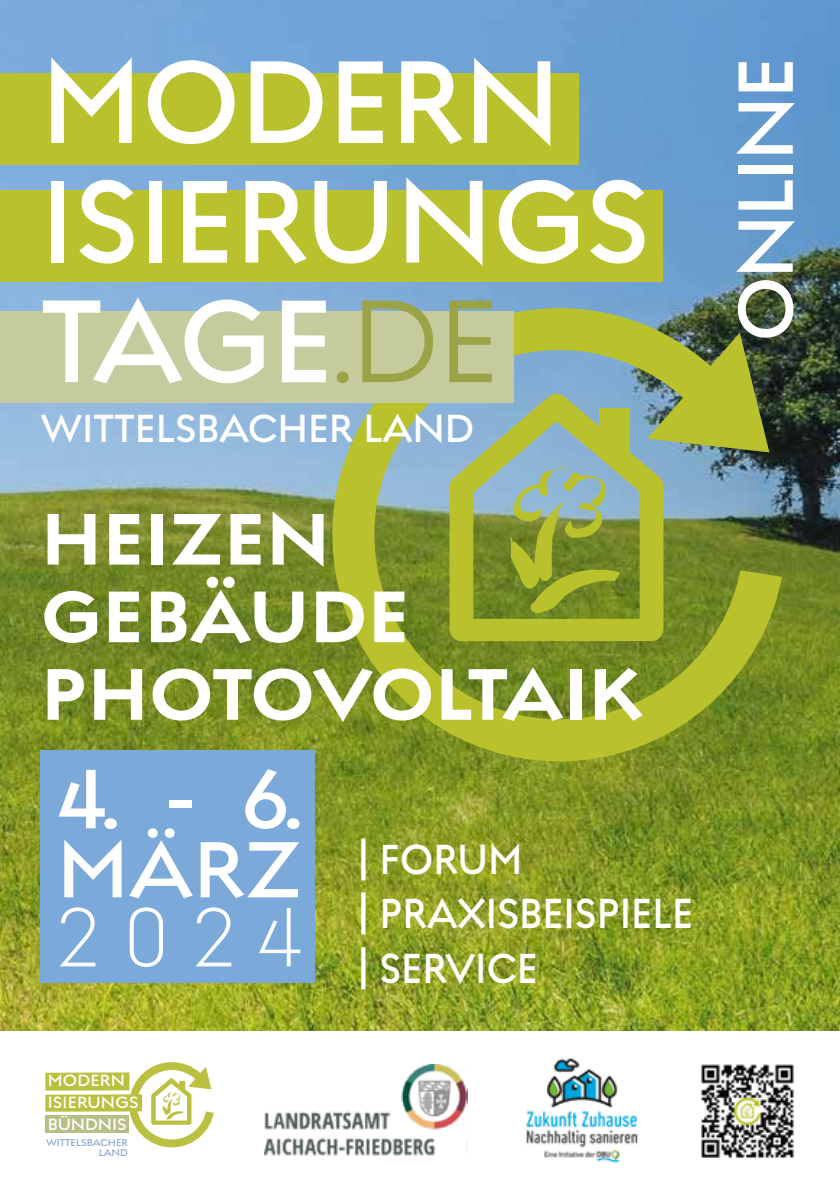
<style>
.page{position:relative;width:840px;height:1191px;background:#fff}
.page>*{position:absolute;margin:0;border:0;box-sizing:border-box;transform-origin:0 0}
.t1{font:600 127.4px/119.6px "Regulator Nova";color:#fff;scale:.95 1}
.t2{font:600 91.2px "Regulator Nova";color:#fff}
.t3{font:300 91.2px "Regulator Nova";color:#fff}
.t4{font:600 86.2px "Regulator Nova";color:#fff}
.t5{font:600 84.6px "Regulator Nova";letter-spacing:-.03em;color:#fff;scale:.95 1}
.t6{font:700 79px/77.6px "Regulator Nova";color:#fff}
.t7{font:600 45.6px/54.2px "Regulator Nova";color:#fff;scale:.9 1}
.t8{font:600 42.6px "Regulator Nova";color:#fff;scale:.95 1}
.t9{font:600 17.8px/21.6px "Regulator Nova";letter-spacing:.01em;color:#fff}
.t10{font:600 10.6px/10px "Regulator Nova";letter-spacing:-.005em;color:#8aa8d7;text-align:right}
.s1{font-weight:500;color:#9aa446}
</style>
<div class="page">
<img style="left:0;top:0;width:839px;height:1031px">
<svg style="left:328px;top:308px;width:453px;height:453px;background:#899d44"></svg>
<svg style="left:449px;top:394px;width:214px;height:247px;background:#97ac5e"></svg>
<div style="left:0;top:74px;width:577px;height:91px;background:#b9c22d"></div>
<div style="left:0;top:190px;width:662px;height:91px;background:#b9c22d"></div>
<div style="left:0;top:312px;width:513px;height:91px;background:#c5cb9c"></div>
<div style="left:41px;top:750px;width:274px;height:232px;background:#7ba9d9"></div>
<svg style="left:128px;top:1062px;width:86px;height:85px"></svg>
<div style="left:45px;top:1094px;width:97px;height:17px;background:#bac040"></div>
<div style="left:45px;top:1115px;width:84px;height:18px;background:#b8be86"></div>
<div style="left:45px;top:1072px;width:84px;height:18px;background:#bac040"></div>
<img style="left:264px;top:1064px;width:203px;height:92px">
<img style="left:526px;top:1058px;width:111px;height:105px">
<img style="left:701px;top:1064px;width:93px;height:94px">
<h1 class="t1" style="left:41px;top:41px;width:642px">MODERN<br>ISIERUNGS<br>TAGE<span class="s1">.DE</span></h1>
<p class="t8" style="left:41px;top:403px;width:457px">WITTELSBACHER LAND</p>
<h3 class="t6" style="left:41px;top:499px;width:604px">HEIZEN<br>GEBÄUDE<br>PHOTOVOLTAIK</h3>
<h2 class="t2" style="left:57px;top:746px;width:246px">4. - 6.</h2>
<h3 class="t4" style="left:57px;top:820px;width:246px">MÄRZ</h3>
<h2 class="t3" style="left:57px;top:887px;width:246px">2024</h2>
<p class="t9" style="left:48px;top:1069px;width:92px">MODERN<br>ISIERUNGS<br>BÜNDNIS</p>
<p class="t10" style="left:46px;top:1137px;width:83px">WITTELSBACHER<br>LAND</p>
<p class="t7" style="left:358px;top:832px;width:374px">| FORUM<br>| PRAXISBEISPIELE | SERVICE</p>
<h3 class="t5" style="left:716px;top:341px;width:301px;rotate:-90deg">ONLINE</h3>
</div>
